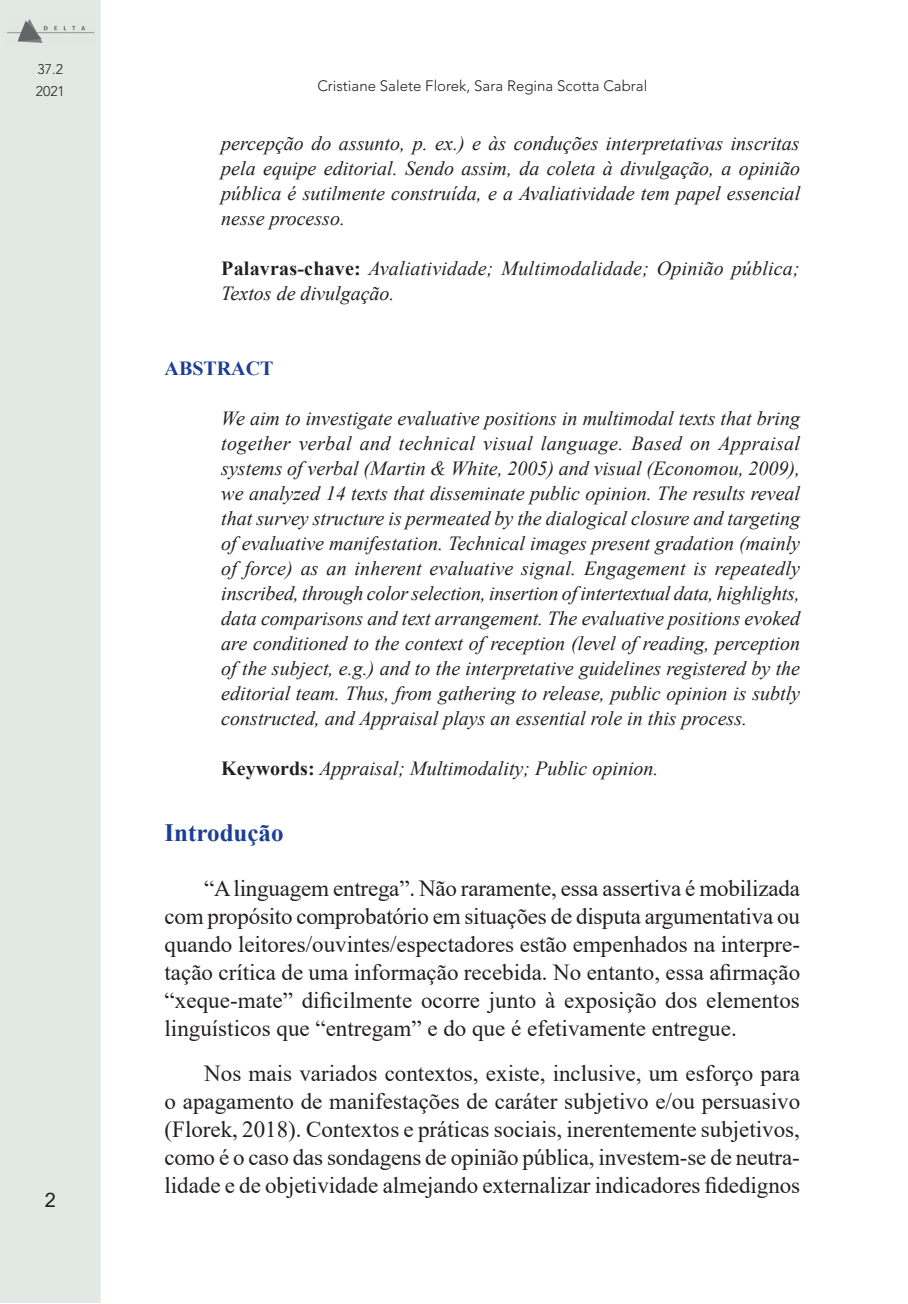
<style>
.page{position:relative;width:908px;height:1304px;background:#fff}
.page>*{position:absolute;margin:0;border:0;box-sizing:border-box;transform-origin:0 0}
.t1{font:700 25px "Times New Roman";color:#1b3f94}
.t2{font:23px/28px "Times New Roman";color:#231f20;text-align:justify}
.t3{font:italic 20px/25px "Times New Roman";color:#231f20;text-align:justify}
.t4{font:700 20px "Times New Roman";color:#1b3f94}
.t5{font:20px "Arial";color:#231f20}
.t6{font:300 15px "Avenir";color:#231f20}
.t7{font:300 14px/22px "Avenir";color:#231f20}
.s1{font-weight:700;font-style:normal}
</style>
<div class="page">
<div style="left:0;top:0;width:102px;height:1303px;background:#e1e9e2"></div>
<img style="left:7px;top:19px;width:88px;height:24px">
<div style="left:101px;top:0;width:6px;height:1304px;background:#fff"></div>
<p class="t7" style="left:36px;top:58px;width:31px">37.2<br>2021</p>
<p class="t5" style="left:45px;top:1186px;width:13px">2</p>
<p class="t6" style="left:317px;top:77px;width:331px">Cristiane Salete Florek, Sara Regina Scotta Cabral</p>
<p class="t3" style="left:221px;top:130px;width:580px">percepção do assunto, p. ex.) e às conduções interpretativas inscritas pela equipe editorial. Sendo assim, da coleta à divulgação, a opinião pública é sutilmente construída, e a Avaliatividade tem papel essencial nesse processo.</p>
<p class="t3" style="left:221px;top:255px;width:579px"><span class="s1">Palavras-chave:</span> Avaliatividade; Multimodalidade; Opinião pública;<br>Textos de divulgação.</p>
<p class="t4" style="left:164px;top:354px;width:110px">ABSTRACT</p>
<p class="t3" style="left:221px;top:405px;width:580px">We aim to investigate evaluative positions in multimodal texts that bring together verbal and technical visual language. Based on Appraisal systems of verbal (Martin &amp; White, 2005) and visual (Economou, 2009), we analyzed 14 texts that disseminate public opinion. The results reveal that survey structure is permeated by the dialogical closure and targeting of evaluative manifestation. Technical images present gradation (mainly of force) as an inherent evaluative signal. Engagement is repeatedly inscribed, through color selection, insertion of intertextual data, highlights, data comparisons and text arrangement. The evaluative positions evoked are conditioned to the context of reception (level of reading, perception of the subject, e.g.) and to the interpretative guidelines registered by the editorial team. Thus, from gathering to release, public opinion is subtly constructed, and Appraisal plays an essential role in this process.</p>
<p class="t3" style="left:221px;top:755px;width:438px"><span class="s1">Keywords:</span> Appraisal; Multimodality; Public opinion.</p>
<p class="t1" style="left:164px;top:815px;width:120px">Introdução</p>
<p class="t2" style="left:164px;top:874px;width:636px;text-indent:40px">“A linguagem entrega”. Não raramente, essa assertiva é mobilizada com propósito comprobatório em situações de disputa argumentativa ou quando leitores/ouvintes/espectadores estão empenhados na interpre&shy;tação crítica de uma informação recebida. No entanto, essa afirmação “xeque-mate” dificilmente ocorre junto à exposição dos elementos linguísticos que “entregam” e do que é efetivamente entregue.</p>
<p class="t2" style="left:164px;top:1059px;width:637px;text-indent:40px">Nos mais variados contextos, existe, inclusive, um esforço para o apagamento de manifestações de caráter subjetivo e/ou persuasivo (Florek, 2018). Contextos e práticas sociais, inerentemente subjetivos, como é o caso das sondagens de opinião pública, investem-se de neutra&shy;lidade e de objetividade almejando externalizar indicadores fidedignos</p>
</div>
